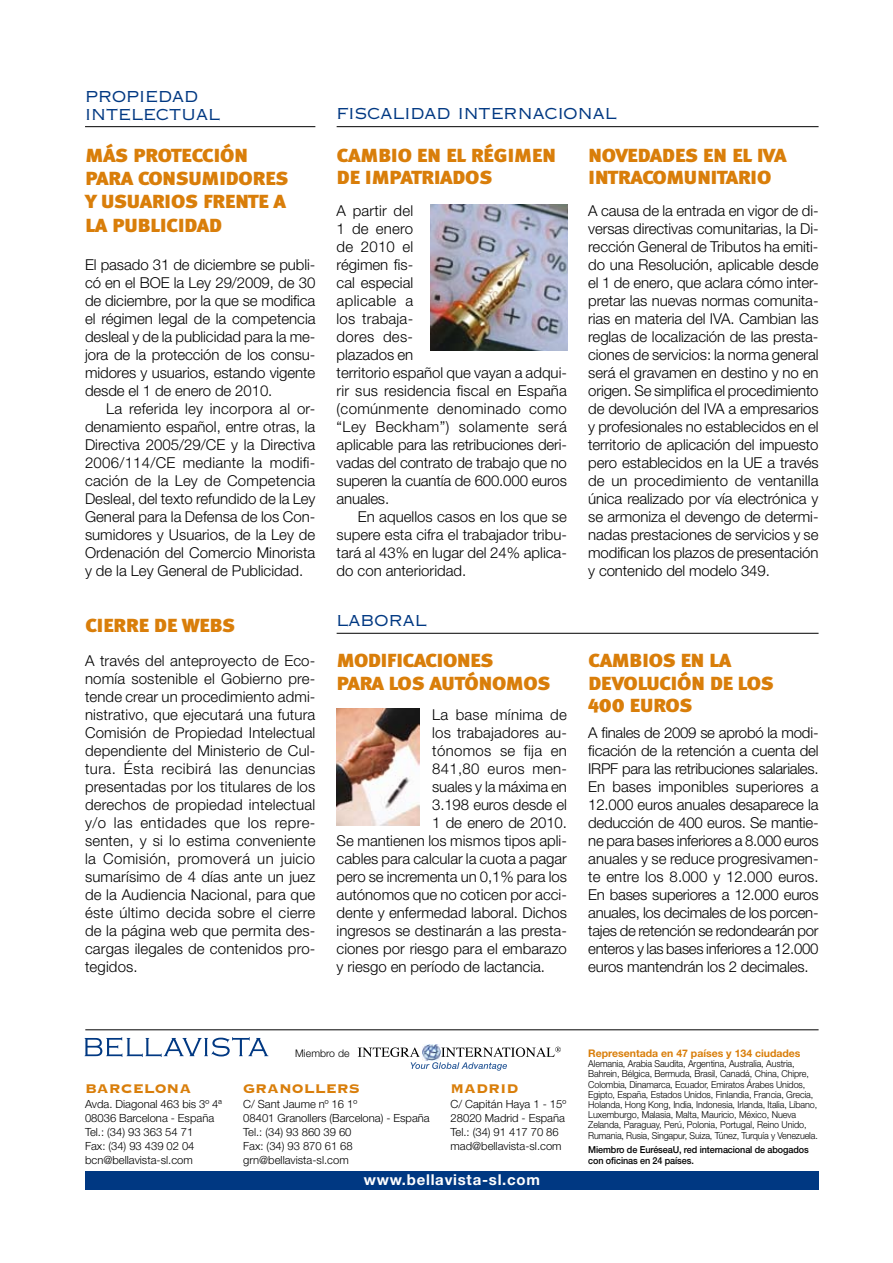
<style>
.page{position:relative;width:893px;height:1263px;background:#fff}
.page>*{position:absolute;margin:0;border:0;box-sizing:border-box;transform-origin:0 0}
.t1{font:23.25px/22.5px "Meta Black Caps";letter-spacing:-.03em;color:#d97e0a}
.t2{font:18px/18px "Copperplate Gothic Std 32 AB";color:#003882}
.t3{font:16.5px "Copperplate Gothic Std 33 BC";color:#d97e0a}
.t4{font:300 15px/18px "Helvetica Neue LT Std";color:#000;text-align:justify}
.t5{font:700 15px "Helvetica Neue LT Std";letter-spacing:.05em;color:#fff}
.t6{font:300 15px "Helvetica Neue LT Std";letter-spacing:.025em;color:#000}
.t7{font:300 15px "Helvetica Neue LT Std";letter-spacing:.02em;color:#000}
.t8{font:300 11.25px/14.1px "Helvetica Neue LT Std";color:#000}
.t9{font:700 10.5px "Helvetica Neue LT Std";color:#d97e0a}
.t10{font:300 10.5px "Helvetica Neue LT Std";color:#000}
.t11{font:300 9.6px/10.2px "Helvetica Neue LT Std";letter-spacing:-.01em;color:#000;scale:.94 1}
.t12{font:500 9.6px/10.2px "Helvetica Neue LT Std";letter-spacing:-.01em;color:#000;scale:.94 1}
.s1{font-size:19.2px}
.s2{font-size:24.75px}
</style>
<div class="page">
<div style="left:85px;top:1171px;width:734px;height:19px;background:#003882"></div>
<hr style="left:337px;top:126px;width:482px;height:1px;background:#000">
<hr style="left:85px;top:126px;width:230px;height:1px;background:#000">
<hr style="left:337px;top:633px;width:482px;height:1px;background:#000">
<svg style="left:85px;top:1037px;width:183px;height:20px"></svg>
<hr style="left:85px;top:1029px;width:734px;height:1px;background:#000">
<img style="left:424px;top:1044px;width:15px;height:3px">
<svg style="left:358px;top:1047px;width:203px;height:24px"></svg>
<img style="left:430px;top:204px;width:137px;height:147px">
<img style="left:337px;top:709px;width:82px;height:117px">
<p class="t2" style="left:85px;top:87px;width:137px">PROPIEDAD<br>INTELECTUAL</p>
<h1 class="t1" style="left:85px;top:142px;width:205px;line-height:23.2px">más protección para consumidores y usuarios frente a la publicidad</h1>
<p class="t4" style="left:85px;top:255px;width:232px">El pasado 31 de diciembre se publi&shy;có en el BOE la Ley 29/2009, de 30 de diciembre, por la que se modifica el régimen legal de la competencia desleal y de la publicidad para la me&shy;jora de la protección de los consu&shy;midores y usuarios, estando vigente desde el 1 de enero de 2010.</p>
<p class="t4" style="left:85px;top:399px;width:232px;text-indent:21px">La referida ley incorpora al or&shy;denamiento español, entre otras, la Directiva 2005/29/CE y la Directiva 2006/114/CE mediante la modifi&shy;cación de la Ley de Competencia Desleal, del texto refundido de la Ley General para la Defensa de los Con&shy;sumidores y Usuarios, de la Ley de Ordenación del Comercio Minorista y de la Ley General de Publicidad.</p>
<h1 class="t1" style="left:85px;top:612px;width:152px">cierre de webs</h1>
<p class="t4" style="left:85px;top:651px;width:232px">A través del anteproyecto de Eco&shy;nomía sostenible el Gobierno pre&shy;tende crear un procedimiento admi&shy;nistrativo, que ejecutará una futura Comisión de Propiedad Intelectual dependiente del Ministerio de Cul&shy;tura. Ésta recibirá las denuncias presentadas por los titulares de los derechos de propiedad intelectual y/o las entidades que los repre&shy;senten, y si lo estima conveniente la Comisión, promoverá un juicio sumarísimo de 4 días ante un juez de la Audiencia Nacional, para que éste último decida sobre el cierre de la página web que permita des&shy;cargas ilegales de contenidos pro&shy;tegidos.</p>
<p class="t2" style="left:337px;top:104px;width:282px">FISCALIDAD INTERNACIONAL</p>
<h1 class="t1" style="left:337px;top:142px;width:221px">cambio en el régimen de impatriados</h1>
<p class="t4" style="left:337px;top:201px;width:232px;text-align:left">A partir del<br>1 de enero<br>de 2010 el<br>régimen fis-<br>cal especial<br>aplicable a<br>los trabaja-<br>dores des-<br>plazados en<br>territorio español que vayan a adqui&shy;rir sus residencia fiscal en España (comúnmente denominado como “Ley Beckham”) solamente será aplicable para las retribuciones deri&shy;vadas del contrato de trabajo que no superen la cuantía de 600.000 euros anuales.</p>
<p class="t4" style="left:337px;top:507px;width:232px;text-indent:21px">En aquellos casos en los que se supere esta cifra el trabajador tribu&shy;tará al 43% en lugar del 24% aplica&shy;do con anterioridad.</p>
<p class="t2" style="left:337px;top:611px;width:92px">LABORAL</p>
<h1 class="t1" style="left:337px;top:648px;width:216px">modificaciones<br>para los autónomos</h1>
<p class="t4" style="left:432px;top:705px;width:136px">La base mínima de</p>
<p class="t4" style="left:432px;top:723px;width:136px">los trabajadores au-</p>
<p class="t6" style="left:432px;top:741px;width:136px">tónomos se fija en</p>
<p class="t7" style="left:432px;top:759px;width:136px">841,80 euros men-</p>
<p class="t4" style="left:432px;top:777px;width:136px">suales y la máxima en</p>
<p class="t4" style="left:432px;top:795px;width:136px">3.198 euros desde el</p>
<p class="t4" style="left:432px;top:813px;width:136px">1 de enero de 2010.</p>
<p class="t4" style="left:337px;top:831px;width:232px">Se mantienen los mismos tipos apli-</p>
<p class="t4" style="left:337px;top:849px;width:232px">cables para calcular la cuota a pagar</p>
<p class="t4" style="left:337px;top:867px;width:232px">pero se incrementa un 0,1% para los</p>
<p class="t4" style="left:337px;top:885px;width:232px">autónomos que no coticen por acci-</p>
<p class="t4" style="left:337px;top:903px;width:232px">dente y enfermedad laboral. Dichos</p>
<p class="t4" style="left:337px;top:921px;width:232px">ingresos se destinarán a las presta-</p>
<p class="t4" style="left:337px;top:939px;width:232px">ciones por riesgo para el embarazo</p>
<p class="t4" style="left:337px;top:957px;width:210px">y riesgo en período de lactancia.</p>
<h1 class="t1" style="left:588px;top:142px;width:200px">novedades en el iva intracomunitario</h1>
<p class="t4" style="left:588px;top:201px;width:232px">A causa de la entrada en vigor de di&shy;versas directivas comunitarias, la Di&shy;rección General de Tributos ha emiti&shy;do una Resolución, aplicable desde el 1 de enero, que aclara cómo inter&shy;pretar las nuevas normas comunita&shy;rias en materia del IVA. Cambian las reglas de localización de las presta&shy;ciones de servicios: la norma general será el gravamen en destino y no en origen. Se simplifica el procedimiento de devolución del IVA a empresarios y profesionales no establecidos en el territorio de aplicación del impuesto pero establecidos en la UE a través de un procedimiento de ventanilla única realizado por vía electrónica y se armoniza el devengo de determi&shy;nadas prestaciones de servicios y se modifican los plazos de presentación y contenido del modelo 349.</p>
<h1 class="t1" style="left:588px;top:648px;width:187px">cambios en la devolución de los<br><span class="s1">4</span><span class="s2">00</span> euros</h1>
<p class="t4" style="left:588px;top:723px;width:232px">A finales de 2009 se aprobó la modi&shy;ficación de la retención a cuenta del IRPF para las retribuciones salariales.<br>En bases imponibles superiores a 12.000 euros anuales desaparece la deducción de 400 euros. Se mantie&shy;ne para bases inferiores a 8.000 euros anuales y se reduce progresivamen&shy;te entre los 8.000 y 12.000 euros.<br>En bases superiores a 12.000 euros anuales, los decimales de los porcen&shy;tajes de retención se redondearán por enteros y las bases inferiores a 12.000 euros mantendrán los 2 decimales.</p>
<p class="t3" style="left:85px;top:1081px;width:108px">BARCELONA</p>
<p class="t8" style="left:85px;top:1096px;width:138px">Avda. Diagonal 463 bis 3º 4ª<br>08036 Barcelona - España<br>Tel.: (34) 93 363 54 71<br>Fax: (34) 93 439 02 04 bcn@bellavista-sl.com</p>
<p class="t10" style="left:295px;top:1047px;width:56px">Miembro de</p>
<p class="t9" style="left:588px;top:1047px;width:214px">Representada en 47 países y 134 ciudades</p>
<p class="t11" style="left:588px;top:1058px;width:246px">Alemania, Arabia Saudita, Argentina, Australia, Austria, Bahrein, Bélgica, Bermuda, Brasil, Canadá, China, Chipre, Colombia, Dinamarca, Ecuador, Emiratos Árabes Unidos, Egipto, España, Estados Unidos, Finlandia, Francia, Grecia, Holanda, Hong Kong, India, Indonesia, Irlanda, Italia, Líbano, Luxemburgo, Malasia, Malta, Mauricio, México, Nueva Zelanda, Paraguay, Perú, Polonia, Portugal, Reino Unido, Rumania, Rusia, Singapur, Suiza, Túnez, Turquía y Venezuela.</p>
<p class="t12" style="left:588px;top:1145px;width:236px">Miembro de EuréseaU, red internacional de abogados con oficinas en 24 países.</p>
<p class="t3" style="left:243px;top:1081px;width:118px">GRANOLLERS</p>
<p class="t8" style="left:243px;top:1096px;width:188px">C/ Sant Jaume nº 16 1º<br>08401 Granollers (Barcelona) - España<br>Tel.: (34) 93 860 39 60<br>Fax: (34) 93 870 61 68 grn@bellavista-sl.com</p>
<p class="t3" style="left:451px;top:1081px;width:69px">MADRID</p>
<p class="t8" style="left:451px;top:1096px;width:117px">C/ Capitán Haya 1 - 15º<br>28020 Madrid - España<br>Tel.: (34) 91 417 70 86 mad@bellavista-sl.com</p>
<p class="t5" style="left:364px;top:1170px;width:178px">www.bellavista-sl.com</p>
</div>
